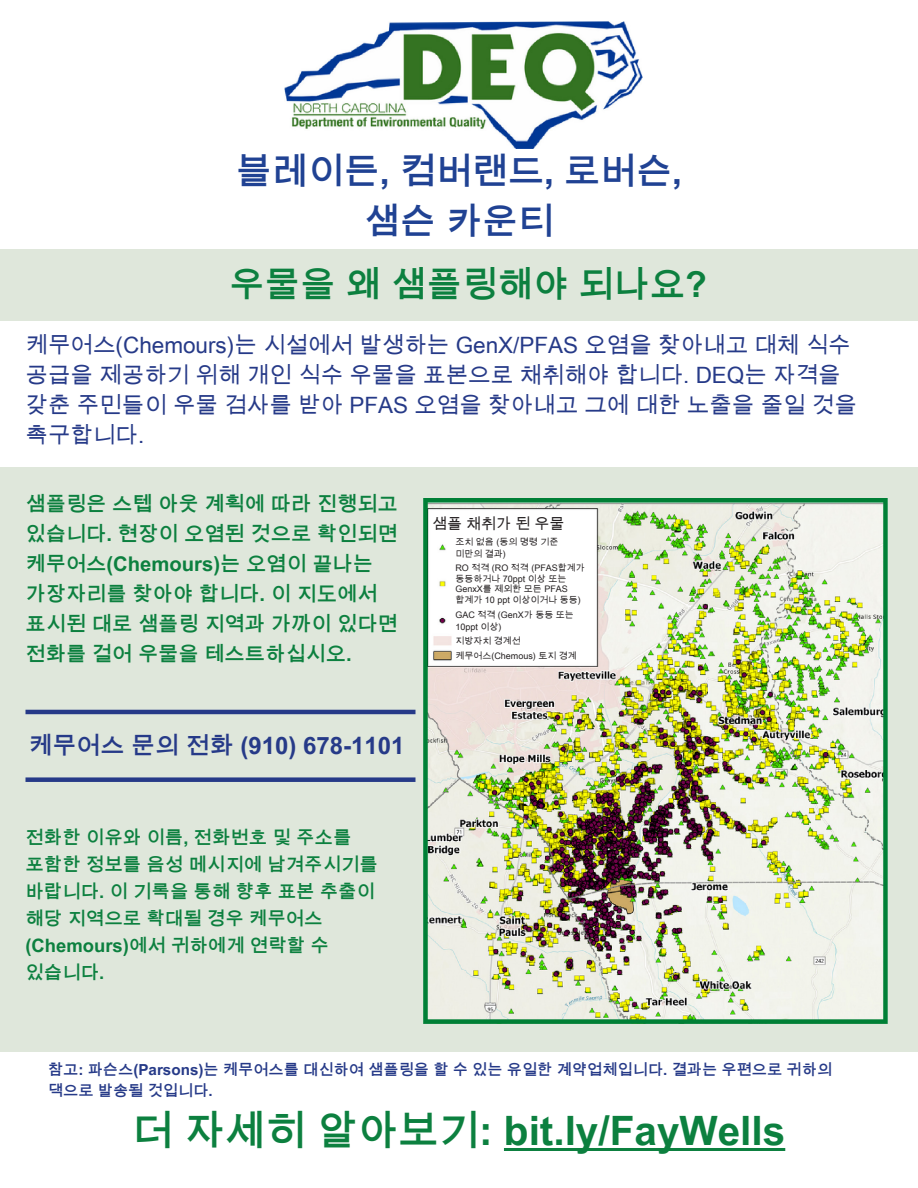
<style>
.page{position:relative;width:918px;height:1188px;background:#fff}
.page>*{position:absolute;margin:0;border:0;box-sizing:border-box;transform-origin:0 0}
.t1{font:700 40.5px "Arial Unicode MS";color:#0c803f}
.t2{font:700 36px "Arial Unicode MS";color:#204293}
.t3{font:700 35.55px "Arial Unicode MS";color:#0c803f}
.t4{font:700 24px "Arial Unicode MS";color:#263a88}
.t5{font:22.5px/30px "Arial Unicode MS";color:#263a88}
.t6{font:700 20.25px/30px "Arial Unicode MS";color:#0c803f}
.t7{font:700 18.45px/27px "Arial Unicode MS";color:#0c803f}
.t8{font:700 15.15px/21px "Arial Unicode MS";color:#263a88}
.t9{font:15px "Arial Unicode MS";color:#231f20}
.t10{font:9px/10.9px "Arial Unicode MS";color:#231f20}
</style>
<div class="page">
<hr style="left:504px;top:1148px;width:281px;height:3px;background:#0c803f">
<div style="left:0;top:468px;width:918px;height:584px;background:#dfe7db"></div>
<div style="left:0;top:249px;width:918px;height:72px;background:#dfe7db"></div>
<hr style="left:26px;top:710px;width:390px;height:4px;background:#263a88">
<div style="left:26px;top:777px;width:390px;height:5px;background:#263a88"></div>
<img style="left:284px;top:21px;width:359px;height:128px">
<img style="left:423px;top:498px;width:464px;height:526px">
<p class="t2" style="left:236px;top:145px;width:448px">블레이든, 컴버랜드, 로버슨,</p>
<p class="t2" style="left:364px;top:194px;width:192px">샘슨 카운티</p>
<p class="t3" style="left:229px;top:259px;width:479px">우물을 왜 샘플링해야 되나요?</p>
<p class="t5" style="left:26px;top:330px;width:833px">케무어스(Chemours)는 시설에서 발생하는 GenX/PFAS 오염을 찾아내고 대체 식수 공급을 제공하기 위해 개인 식수 우물을 표본으로 채취해야 합니다. DEQ는 자격을 갖춘 주민들이 우물 검사를 받아 PFAS 오염을 찾아내고 그에 대한 노출을 줄일 것을 촉구합니다.</p>
<p class="t6" style="left:26px;top:489px;width:374px">샘플링은 스텝 아웃 계획에 따라 진행되고 있습니다. 현장이 오염된 것으로 확인되면 케무어스(Chemours)는 오염이 끝나는 가장자리를 찾아야 합니다. 이 지도에서 표시된 대로 샘플링 지역과 가까이 있다면 전화를 걸어 우물을 테스트하십시오.</p>
<p class="t4" style="left:28px;top:728px;width:378px">케무어스 문의 전화 (910) 678-1101</p>
<p class="t7" style="left:26px;top:825px;width:354px">전화한 이유와 이름, 전화번호 및 주소를 포함한 정보를 음성 메시지에 남겨주시기를 바랍니다. 이 기록을 통해 향후 표본 추출이 해당 지역으로 확대될 경우 케무어스 (Chemours)에서 귀하에게 연락할 수 있습니다.</p>
<p class="t9" style="left:432px;top:513px;width:134px">샘플 채취가 된 우물</p>
<p class="t10" style="left:455px;top:535px;width:105px;line-height:12px">조치 없음 (동의 명령 기준 미만의 결과)</p>
<p class="t10" style="left:455px;top:562px;width:131px">RO 적격 (RO 적격 (PFAS합계가 동등하거나 70ppt 이상 또는<br>GenxX를 제외한 모든 PFAS 합계가 10 ppt 이상이거나 동등)</p>
<p class="t10" style="left:455px;top:609px;width:120px;line-height:12px">GAC 적격 (GenX가 동등 또는<br>10ppt 이상)</p>
<p class="t10" style="left:455px;top:635px;width:67px">지방자치 경계선</p>
<p class="t10" style="left:455px;top:650px;width:123px">케무어스(Chemous) 토지 경계</p>
<p class="t8" style="left:48px;top:1060px;width:786px">참고: 파슨스(Parsons)는 케무어스를 대신하여 샘플링을 할 수 있는 유일한 계약업체입니다. 결과는 우편으로 귀하의 댁으로 발송될 것입니다.</p>
<h1 class="t1" style="left:133px;top:1101px;width:654px">더 자세히 알아보기: bit.ly/FayWells</h1>
</div>
